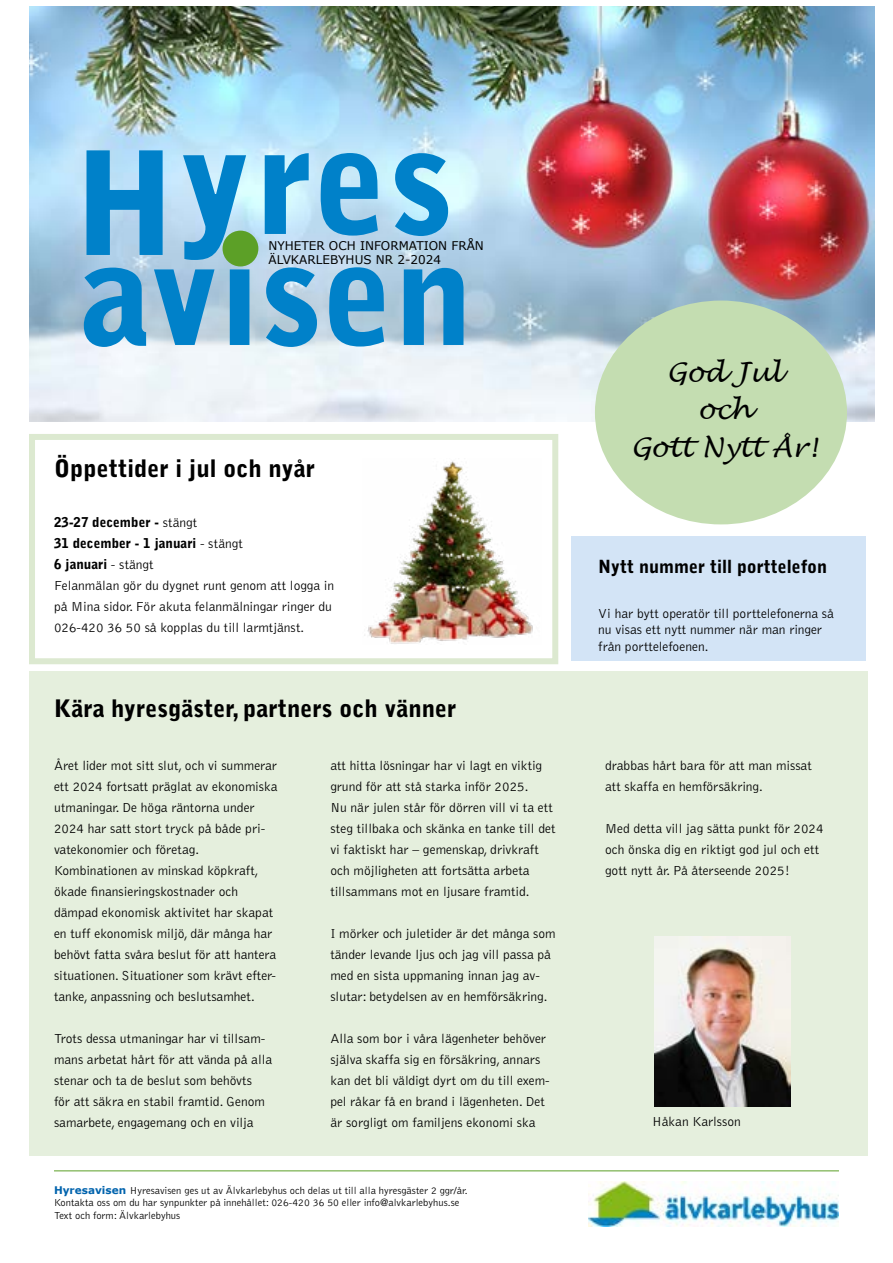
<style>
.page{position:relative;width:893px;height:1263px;background:#fff}
.page>*{position:absolute;margin:0;border:0;box-sizing:border-box;transform-origin:0 0}
.t1{font:900 148.5px "Bell Gothic Std";color:#0081c9}
.t2{font:900 142.5px "Bell Gothic Std";color:#0081c9}
.t3{font:italic 27px "Lucida Handwriting";color:#000}
.Rubrik_Avisen{font:900 24px "Bell Gothic Std";color:#000}
.Rubrik_Avisen-2{font:900 18px "Bell Gothic Std";color:#000}
.Brödtext_Avisen{font:300 13.5px/21px "Bell Gothic Std";color:#000}
.Brödtext_Avisen-2{font:900 13.5px "Bell Gothic Std";color:#000}
.t4{font:12px "Verdana";color:#000}
.t5{font:300 10.5px/12.6px "Bell Gothic Std";color:#000}
.s1{font-weight:300}
.s2{font-family:"Verdana";font-weight:700;color:#0063ad}
</style>
<div class="page">
<div style="left:29px;top:672px;width:838px;height:484px;background:#e5efdd"></div>
<img style="left:29px;top:6px;width:845px;height:416px">
<hr style="left:54px;top:1170px;width:785px;height:1px;background:#5ca027">
<img style="left:588px;top:1181px;width:251px;height:45px">
<div style="left:223px;top:231px;width:35px;height:35px;background:#5ca027;border-radius:50%"></div>
<div style="left:595px;top:301px;width:252px;height:223px;background:#c4ddb1;border-radius:50%"></div>
<img style="left:654px;top:936px;width:136px;height:170px">
<div style="left:29px;top:434px;width:529px;height:230px;border:6px solid #dce9d0"></div>
<div style="left:572px;top:536px;width:294px;height:125px;background:#d3e4f6"></div>
<img style="left:364px;top:461px;width:169px;height:183px">
<p class="t1" style="left:73px;top:94px;width:382px"><sub>H</sub>yres</p>
<p class="t4" style="left:268px;top:237px;width:217px">NYHETER OCH INFORMATION FRÅN</p>
<p class="t4" style="left:268px;top:252px;width:174px">ÄLVKARLEBYHUS NR 2-2024</p>
<p class="t2" style="left:80px;top:211px;width:395px">avisen</p>
<h1 class="Rubrik_Avisen" style="left:54px;top:454px;width:263px">Öppettider i jul och nyår</h1>
<p class="Brödtext_Avisen-2" style="left:54px;top:514px;width:145px">23-27 december - <span class="s1">stängt</span></p>
<p class="Brödtext_Avisen-2" style="left:54px;top:535px;width:190px">31 december - 1 januari <span class="s1">- stängt</span></p>
<p class="Brödtext_Avisen-2" style="left:54px;top:556px;width:101px">6 januari <span class="s1">- stängt</span></p>
<p class="Brödtext_Avisen" style="left:54px;top:575px;width:282px">Felanmälan gör du dygnet runt genom att logga in på Mina sidor. För akuta felanmälningar ringer du<br>026-420 36 50 så kopplas du till larmtjänst.</p>
<h1 class="Rubrik_Avisen" style="left:54px;top:695px;width:404px">Kära hyresgäster, partners och vänner</h1>
<p class="Brödtext_Avisen" style="left:54px;top:755px;width:225px">Året lider mot sitt slut, och vi summerar ett 2024 fortsatt präglat av ekonomiska utmaningar. De höga räntorna under 2024 har satt stort tryck på både pri&shy;vatekonomier och företag.</p>
<p class="Brödtext_Avisen" style="left:54px;top:860px;width:224px">Kombinationen av minskad köpkraft, ökade finansieringskostnader och dämpad ekonomisk aktivitet har skapat en tuff ekonomisk miljö, där många har behövt fatta svåra beslut för att hantera situationen. Situationer som krävt efter&shy;tanke, anpassning och beslutsamhet.</p>
<p class="Brödtext_Avisen" style="left:54px;top:1028px;width:220px">Trots dessa utmaningar har vi tillsam&shy;mans arbetat hårt för att vända på alla stenar och ta de beslut som behövts<br>för att säkra en stabil framtid. Genom samarbete, engagemang och en vilja</p>
<p class="Brödtext_Avisen" style="left:330px;top:755px;width:213px">att hitta lösningar har vi lagt en viktig grund för att stå starka inför 2025.</p>
<p class="Brödtext_Avisen" style="left:330px;top:797px;width:227px">Nu när julen står för dörren vill vi ta ett steg tillbaka och skänka en tanke till det vi faktiskt har – gemenskap, drivkraft och möjligheten att fortsätta arbeta tillsammans mot en ljusare framtid.</p>
<p class="Brödtext_Avisen" style="left:330px;top:923px;width:227px">I mörker och juletider är det många som tänder levande ljus och jag vill passa på med en sista uppmaning innan jag av&shy;slutar: betydelsen av en hemförsäkring.</p>
<p class="Brödtext_Avisen" style="left:330px;top:1028px;width:221px">Alla som bor i våra lägenheter behöver själva skaffa sig en försäkring, annars kan det bli väldigt dyrt om du till exem&shy;pel råkar få en brand i lägenheten. Det är sorgligt om familjens ekonomi ska</p>
<p class="t5" style="left:54px;top:1184px;width:415px"><span class="s2">Hyresavisen</span> Hyresavisen ges ut av Älvkarlebyhus och delas ut till alla hyresgäster 2 ggr/år.<br>Kontakta oss om du har synpunkter på innehållet: 026-420 36 50 eller info@alvkarlebyhus.se<br>Text och form: Älvkarlebyhus</p>
<p class="t3" style="left:667px;top:356px;width:116px">God Jul</p>
<p class="t3" style="left:697px;top:393px;width:55px">och</p>
<p class="t3" style="left:631px;top:431px;width:188px">Gott Nytt År!</p>
<h1 class="Rubrik_Avisen-2" style="left:598px;top:556px;width:230px">Nytt nummer till porttelefon</h1>
<p class="Brödtext_Avisen" style="left:598px;top:606px;width:237px;line-height:16.2px">Vi har bytt operatör till porttelefonerna så nu visas ett nytt nummer när man ringer från porttelefoenen.</p>
<p class="Brödtext_Avisen" style="left:605px;top:755px;width:208px">drabbas hårt bara för att man missat att skaffa en hemförsäkring.</p>
<p class="Brödtext_Avisen" style="left:605px;top:818px;width:220px">Med detta vill jag sätta punkt för 2024 och önska dig en riktigt god jul och ett gott nytt år. På återseende 2025!</p>
<p class="Brödtext_Avisen" style="left:652px;top:1112px;width:90px">Håkan Karlsson</p>
</div>
